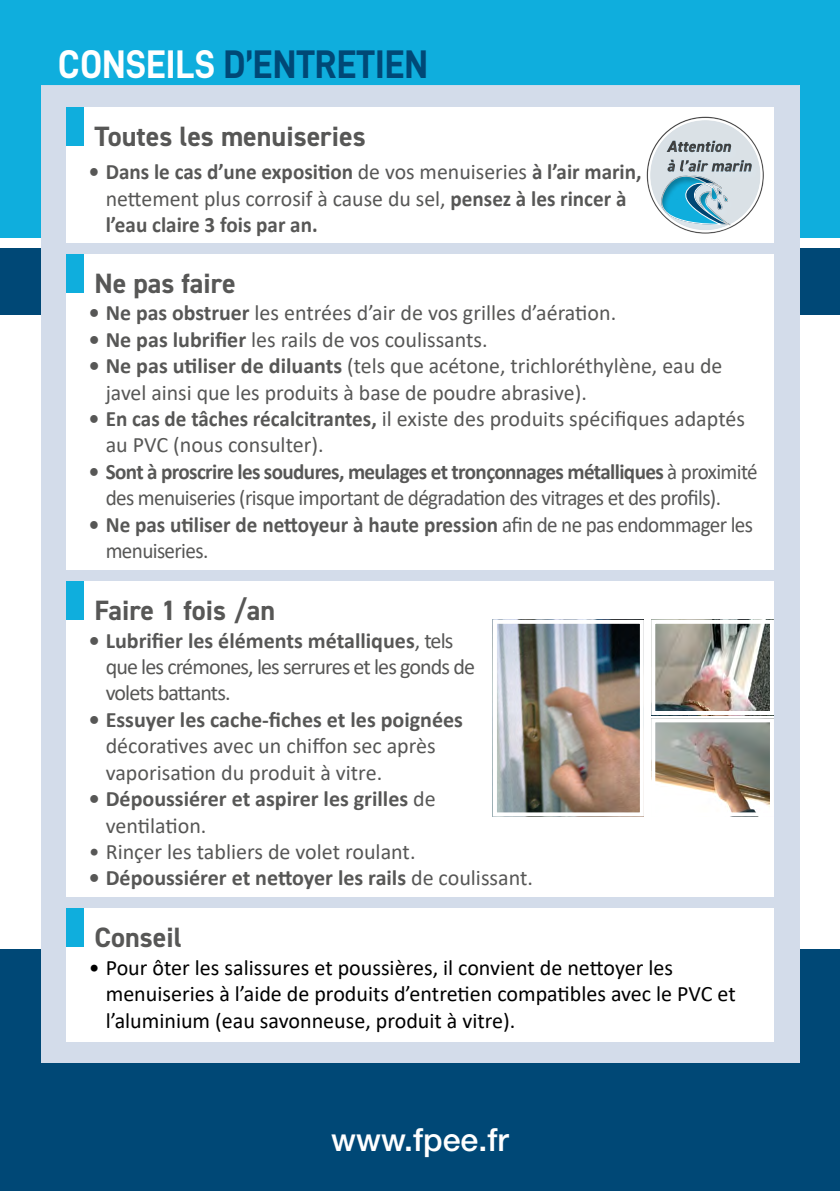
<style>
.page{position:relative;width:840px;height:1191px;background:#fff}
.page>*{position:absolute;margin:0;border:0;box-sizing:border-box;transform-origin:0 0}
.t1{font:40px "D DIN Bold";color:#004876;scale:.93 1}
.t2{font:500 32px "Helvetica Neue LT Std";color:#fff}
.t3{font:700 28px "DIN2014";color:#575756}
.t4{font:22px/26.4px "Calibri";color:#575756}
.t5{font:700 22px/26.4px "Calibri";color:#575756;scale:.96 1}
.t6{font:22px/26.4px "Calibri";color:#000}
.t7{font:22px/26.4px "Calibri";letter-spacing:-.03em;color:#575756;scale:.96 1}
.t8{font:22px/26.4px "Calibri";letter-spacing:-.04em;color:#575756}
.t9{font:700 22px/26.4px "Calibri";color:#575756}
.s1{color:#fff}
.s2{font-weight:400}
.s3{font-weight:700}
</style>
<div class="page">
<div style="left:0;top:0;width:839px;height:237px;background:#0faedd"></div>
<div style="left:0;top:248px;width:839px;height:66px;background:#004876"></div>
<div style="left:0;top:950px;width:839px;height:241px;background:#004876"></div>
<div style="left:41px;top:85px;width:757px;height:977px;background:#d3dcea"></div>
<div style="left:66px;top:254px;width:707px;height:316px;background:#fff"></div>
<div style="left:66px;top:254px;width:18px;height:38px;background:#0faedd"></div>
<div style="left:66px;top:107px;width:707px;height:136px;background:#fff"></div>
<div style="left:66px;top:107px;width:18px;height:39px;background:#0faedd"></div>
<div style="left:628px;top:103px;width:151px;height:134px;background:#575756;opacity:.5"></div>
<div style="left:66px;top:581px;width:707px;height:316px;background:#fff"></div>
<div style="left:66px;top:581px;width:18px;height:39px;background:#0faedd"></div>
<img style="left:656px;top:723px;width:112px;height:88px">
<div style="left:651px;top:718px;width:122px;height:98px;border:4px solid #fff"></div>
<img style="left:497px;top:625px;width:141px;height:186px">
<div style="left:492px;top:620px;width:151px;height:196px;border:4px solid #fff"></div>
<img style="left:656px;top:625px;width:112px;height:85px">
<div style="left:651px;top:620px;width:122px;height:95px;border:4px solid #fff"></div>
<div style="left:66px;top:908px;width:707px;height:134px;background:#fff"></div>
<div style="left:66px;top:908px;width:18px;height:39px;background:#0faedd"></div>
<p class="t1" style="left:58px;top:42px;width:399px"><span class="s1">CONSEILS</span> D’ENTRETIEN</p>
<p class="t3" style="left:94px;top:117px;width:273px">Toutes les menuiseries</p>
<p class="t5" style="left:106px;top:159px;width:559px;text-indent:-17px">• Dans le cas d’une exposition <span class="s2">de vos menuiseries</span> à l’air marin, <span class="s2">nettement plus corrosif à cause du sel,</span> pensez à les rincer à l’eau claire 3 fois par an.</p>
<p class="t3" style="left:94px;top:264px;width:143px">Ne pas faire</p>
<p class="t4" style="left:89px;top:299px;width:528px"><span class="s3">• Ne pas obstruer</span> les entrées d’air de vos grilles d’aération.</p>
<p class="t4" style="left:89px;top:326px;width:400px"><span class="s3">• Ne pas lubrifier</span> les rails de vos coulissants.</p>
<p class="t4" style="left:106px;top:352px;width:617px;text-indent:-17px"><span class="s3">• Ne pas utiliser de diluants</span> (tels que acétone, trichloréthylène, eau de javel ainsi que les produits à base de poudre abrasive).</p>
<p class="t4" style="left:106px;top:405px;width:640px;text-indent:-17px"><span class="s3">• En cas de tâches récalcitrantes,</span> il existe des produits spécifiques adaptés au PVC (nous consulter).</p>
<p class="t7" style="left:106px;top:458px;width:680px;text-indent:-17px"><span class="s3">• Sont à proscrire les soudures, meulages et tronçonnages métalliques</span> à proximité des menuiseries (risque important de dégradation des vitrages et des profils).</p>
<p class="t5" style="left:106px;top:511px;width:675px;text-indent:-17px">• Ne pas utiliser de nettoyeur à haute pression <span class="s2">afin de ne pas endommager les menuiseries.</span></p>
<p class="t3" style="left:94px;top:591px;width:182px">Faire 1 fois /an</p>
<p class="t8" style="left:106px;top:626px;width:370px;text-indent:-17px"><span class="s3">• Lubrifier les éléments métalliques</span>, tels que les crémones, les serrures et les gonds de volets battants.</p>
<p class="t4" style="left:106px;top:706px;width:358px;text-indent:-17px"><span class="s3">• Essuyer les cache-fiches et les poignées </span>décoratives avec un chiffon sec après vaporisation du produit à vitre.</p>
<p class="t9" style="left:106px;top:785px;width:331px;text-indent:-17px">• Dépoussiérer et aspirer les grilles <span class="s2">de ventilation.</span></p>
<p class="t4" style="left:89px;top:838px;width:328px">• Rinçer les tabliers de volet roulant.</p>
<p class="t9" style="left:89px;top:864px;width:445px">• Dépoussiérer et nettoyer les rails <span class="s2">de coulissant.</span></p>
<p class="t3" style="left:94px;top:918px;width:89px">Conseil</p>
<p class="t6" style="left:106px;top:954px;width:631px;text-indent:-17px">• Pour ôter les salissures et poussières, il convient de nettoyer les menuiseries à l’aide de produits d’entretien compatibles avec le PVC et l’aluminium (eau savonneuse, produit à vitre).</p>
<p class="t2" style="left:331px;top:1120px;width:179px">www.fpee.fr</p>
</div>
